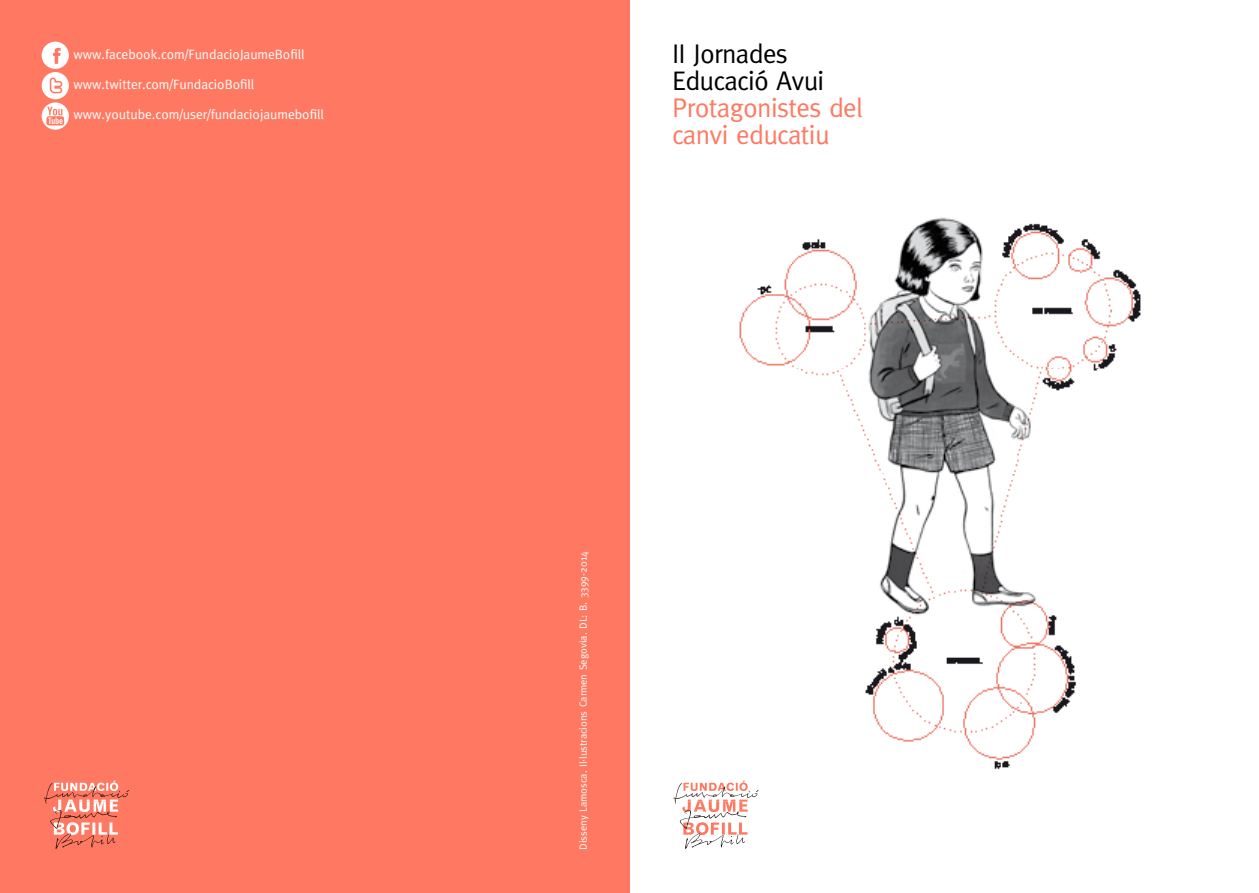
<style>
.page{position:relative;width:1259px;height:893px;background:#fff}
.page>*{position:absolute;margin:0;border:0;box-sizing:border-box;transform-origin:0 0}
.t1{font:27px/27px "Meta";letter-spacing:-.025em;color:#ff7962}
.t2{font:27px/27px "Meta";letter-spacing:-.025em;color:#000}
.t3{font:13.5px "Meta";color:#fff}
.t4{font:10.5px "Meta";color:#fff}
</style>
<div class="page">
<img style="left:629px;top:0;width:512px;height:893px">
<svg style="left:673px;top:781px;width:85px;height:68px"></svg>
<div style="left:0;top:0;width:629px;height:893px;background:#ff7962"></div>
<svg style="left:44px;top:781px;width:85px;height:68px"></svg>
<div style="left:42px;top:42px;width:27px;height:27px;background:#fff;border-radius:50%"></div>
<svg style="left:53px;top:48px;width:8px;height:16px"></svg>
<svg style="left:42px;top:102px;width:27px;height:28px"></svg>
<svg style="left:46px;top:116px;width:18px;height:9px"></svg>
<svg style="left:47px;top:107px;width:16px;height:17px"></svg>
<div style="left:42px;top:72px;width:27px;height:27px;background:#fff;border-radius:50%"></div>
<svg style="left:50px;top:78px;width:12px;height:15px"></svg>
<img style="left:830px;top:206px;width:228px;height:420px">
<p class="t3" style="left:73px;top:47px;width:233px">www.facebook.com/FundacioJaumeBofill</p>
<p class="t3" style="left:73px;top:77px;width:182px">www.twitter.com/FundacioBofill</p>
<p class="t3" style="left:73px;top:107px;width:252px">www.youtube.com/user/fundaciojaumebofill</p>
<h1 class="t2" style="left:672px;top:40px;width:154px">II Jornades<br>Educació Avui</h1>
<h1 class="t1" style="left:672px;top:94px;width:192px">Protagonistes del canvi educatiu</h1>
<p class="t4" style="left:577px;top:850px;width:300px;rotate:-90deg">Disseny Lamosca. Il·lustracions Carmen Segovia. DL: B. 3399-2014</p>
</div>
